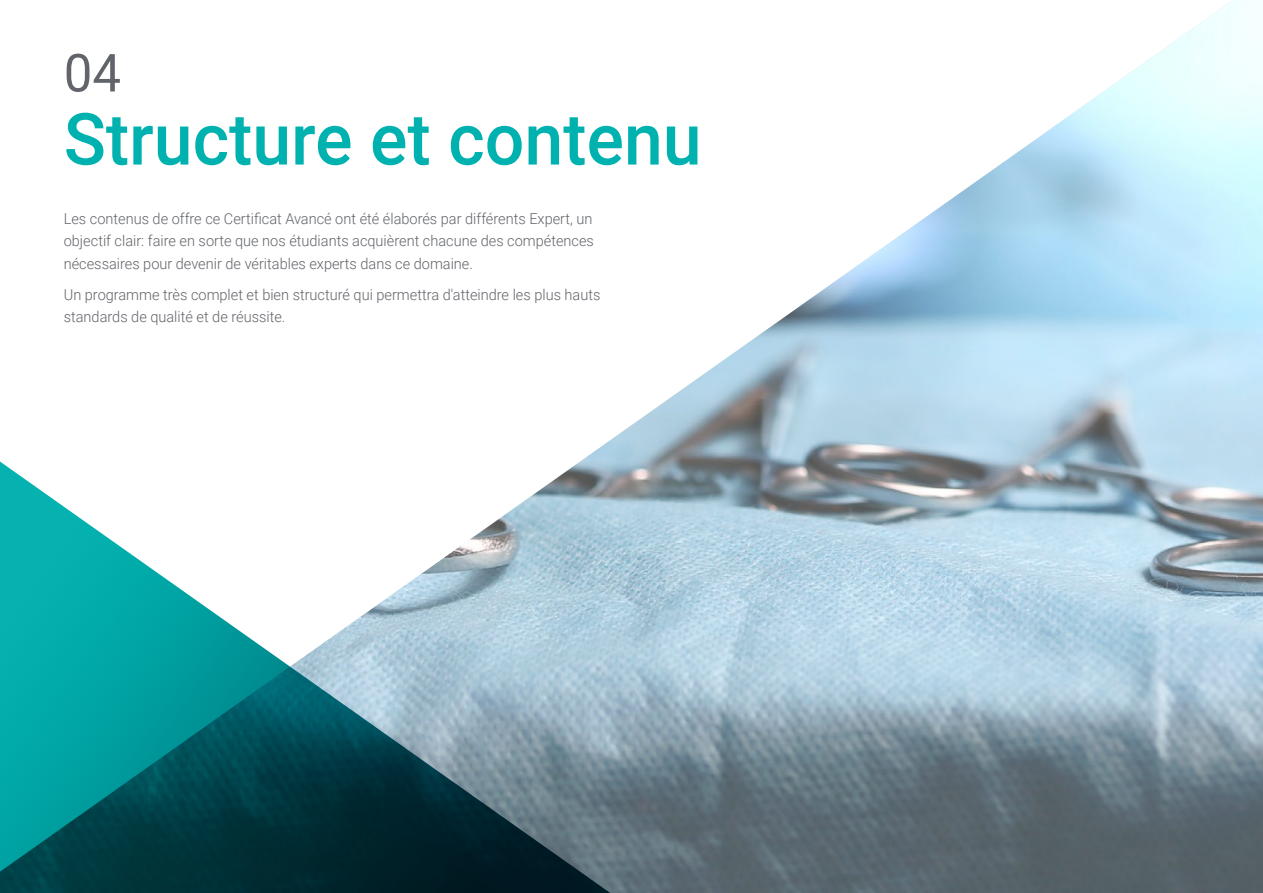
<style>
.page{position:relative;width:1263px;height:893px;background:#fff}
.page>*{position:absolute;margin:0;border:0;box-sizing:border-box;transform-origin:0 0}
.t1{font:500 72px "Roboto";color:#00b2af}
.t2{font:52.5px "Roboto";color:#61646a}
.t3{font:300 15px/22.5px "Roboto";color:#61646a;text-align:justify}
</style>
<div class="page">
<img style="left:602px;top:0;width:661px;height:893px">
<svg style="left:0;top:446px;width:640px;height:447px"></svg>
<h2 class="t2" style="left:64px;top:36px;width:59px">04</h2>
<h1 class="t1" style="left:64px;top:89px;width:639px">Structure et contenu</h1>
<p class="t3" style="left:64px;top:207px;width:532px">Les contenus de offre ce Certificat Avancé ont été élaborés par différents Expert, un objectif clair: faire en sorte que nos étudiants acquièrent chacune des compétences nécessaires pour devenir de véritables experts dans ce domaine.</p>
<p class="t3" style="left:64px;top:283px;width:538px">Un programme très complet et bien structuré qui permettra d'atteindre les plus hauts standards de qualité et de réussite.</p>
</div>
